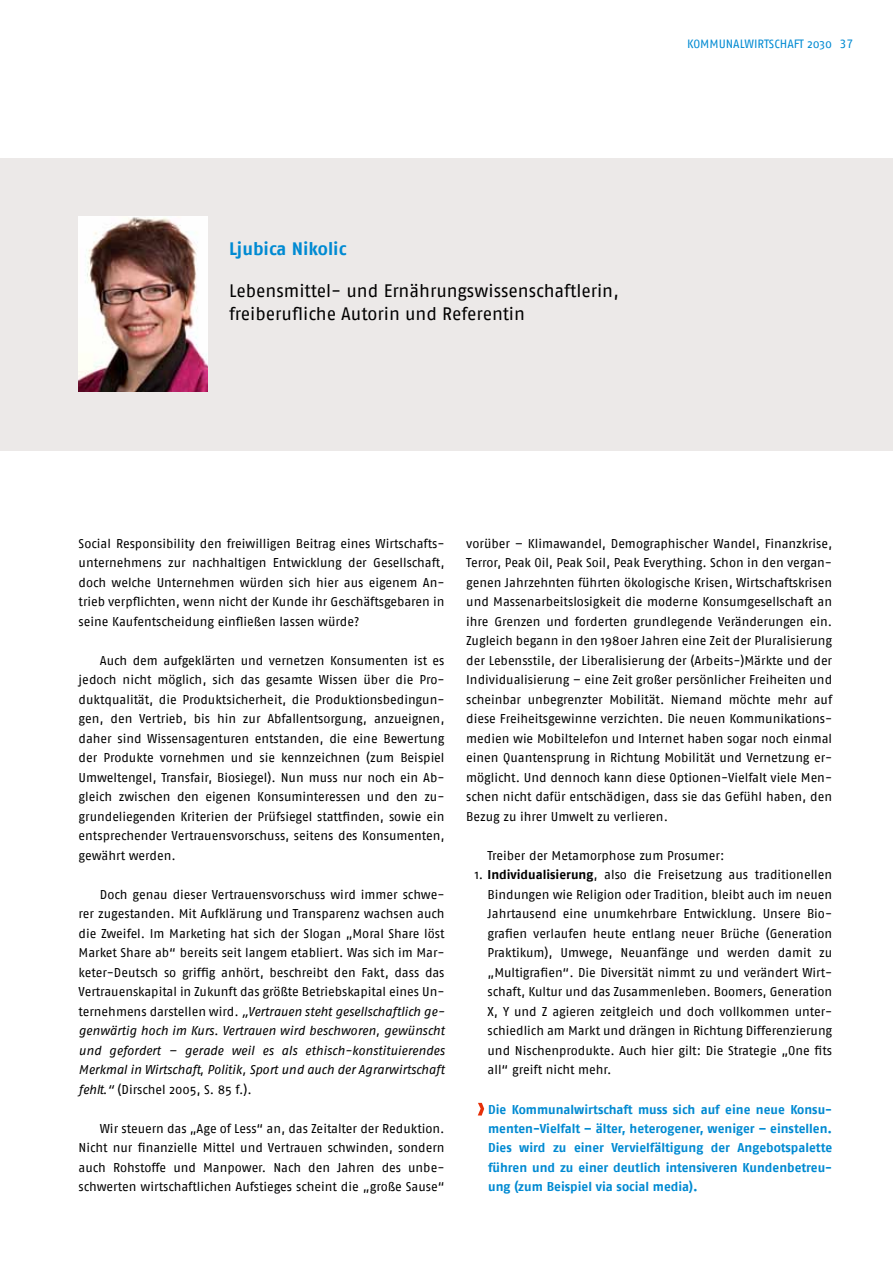
<style>
.page{position:relative;width:893px;height:1263px;background:#fff}
.page>*{position:absolute;margin:0;border:0;box-sizing:border-box;transform-origin:0 0}
.t1{font:18px/22.5px "Fago No";letter-spacing:-.005em;color:#000}
.t2{font:700 18px "Fago No";color:#008ad2}
.t3{font:12.75px/19.5px "Fago No";letter-spacing:-.005em;color:#000;text-align:justify}
.t4{font:700 12.75px/19.5px "Fago No";letter-spacing:-.005em;color:#008ad2;text-align:justify}
.t5{font:italic 12.75px/19.5px "Fago No Regular Lf";letter-spacing:-.01em;color:#000;text-align:justify}
.t6{font:12px "Fago No";color:#008ad2}
.s1{font-family:"Fago No Regular Tf"}
.s2{font-family:"Fago No";font-style:normal}
.s3{font-family:"Fago No Regular Lf";font-style:italic}
.s4{font-weight:700}
</style>
<div class="page">
<div style="left:0;top:158px;width:893px;height:292px;background:#ece9e8"></div>
<svg style="left:478px;top:1103px;width:6px;height:12px"></svg>
<img style="left:78px;top:216px;width:130px;height:176px">
<p class="t6" style="left:687px;top:37px;width:168px">Kommunalwirtschaft 2030 <span class="s1">37</span></p>
<h1 class="t2" style="left:229px;top:239px;width:119px">Ljubica Nikolic</h1>
<h1 class="t1" style="left:229px;top:280px;width:391px">Lebensmittel- und Ernährungswissenschaftlerin, freiberufliche Autorin und Referentin</h1>
<p class="t3" style="left:79px;top:534px;width:367px">Social Responsibility den freiwilligen Beitrag eines Wirtschafts&shy;unternehmens zur nachhaltigen Entwicklung der Gesellschaft, doch welche Unternehmen würden sich hier aus eigenem An&shy;trieb verpflichten, wenn nicht der Kunde ihr Geschäftsgebaren in seine Kaufentscheidung einfließen lassen würde?</p>
<p class="t3" style="left:79px;top:651px;width:367px;text-indent:21px">Auch dem aufgeklärten und vernetzen Konsumenten ist es jedoch nicht möglich, sich das gesamte Wissen über die Pro&shy;duktqualität, die Produktsicherheit, die Produktionsbedingun&shy;gen, den Vertrieb, bis hin zur Abfallentsorgung, anzueignen, daher sind Wissensagenturen entstanden, die eine Bewertung der Produkte vornehmen und sie kennzeichnen (zum Beispiel Umweltengel, Transfair, Biosiegel). Nun muss nur noch ein Ab&shy;gleich zwischen den eigenen Konsuminteressen und den zu&shy;grundeliegenden Kriterien der Prüfsiegel stattfinden, sowie ein entsprechender Vertrauensvorschuss, seitens des Konsumenten, gewährt werden.</p>
<p class="t3" style="left:79px;top:884px;width:368px;text-indent:21px">Doch genau dieser Vertrauensvorschuss wird immer schwe&shy;rer zugestanden. Mit Aufklärung und Transparenz wachsen auch die Zweifel. Im Marketing hat sich der Slogan „Moral Share löst Market Share ab“ bereits seit langem etabliert. Was sich im Mar&shy;keter-Deutsch so griffig anhört, beschreibt den Fakt, dass das Vertrauenskapital in Zukunft das größte Betriebskapital eines Un-</p>
<p class="t5" style="left:79px;top:1001px;width:368px"><span class="s2">ternehmens darstellen wird.</span> „Vertrauen steht gesellschaftlich ge&shy;genwärtig hoch im Kurs. Vertrauen wird beschworen, gewünscht und gefordert – gerade weil es als ethisch-konstituierendes Merkmal in Wirtschaft, Politik, Sport und auch der Agrarwirtschaft</p>
<p class="t3" style="left:79px;top:1079px;width:175px"><span class="s3">fehlt.“</span> (Dirschel 2005, S. 85 f.).</p>
<p class="t3" style="left:79px;top:1118px;width:367px;text-indent:21px">Wir steuern das „Age of Less“ an, das Zeitalter der Reduktion.<br>Nicht nur finanzielle Mittel und Vertrauen schwinden, sondern auch Rohstoffe und Manpower. Nach den Jahren des unbe&shy;schwerten wirtschaftlichen Aufstieges scheint die „große Sause“</p>
<p class="t3" style="left:466px;top:534px;width:368px">vorüber – Klimawandel, Demographischer Wandel, Finanzkrise, Terror, Peak Oil, Peak Soil, Peak Everything. Schon in den vergan&shy;genen Jahrzehnten führten ökologische Krisen, Wirtschaftskrisen und Massenarbeitslosigkeit die moderne Konsumgesellschaft an ihre Grenzen und forderten grundlegende Veränderungen ein.<br>Zugleich begann in den 1980er Jahren eine Zeit der Pluralisierung der Lebensstile, der Liberalisierung der (Arbeits-)Märkte und der Individualisierung – eine Zeit großer persönlicher Freiheiten und scheinbar unbegrenzter Mobilität. Niemand möchte mehr auf diese Freiheitsgewinne verzichten. Die neuen Kommunikations&shy;medien wie Mobiltelefon und Internet haben sogar noch einmal einen Quantensprung in Richtung Mobilität und Vernetzung er&shy;möglicht. Und dennoch kann diese Optionen-Vielfalt viele Men&shy;schen nicht dafür entschädigen, dass sie das Gefühl haben, den Bezug zu ihrer Umwelt zu verlieren.</p>
<p class="t3" style="left:487px;top:845px;width:238px">Treiber der Metamorphose zum Prosumer:</p>
<p class="t3" style="left:487px;top:865px;width:346px;text-indent:-13px">1. <span class="s4">Individualisierung</span>, also die Freisetzung aus traditionellen Bindungen wie Religion oder Tradition, bleibt auch im neuen Jahrtausend eine unumkehrbare Entwicklung. Unsere Bio&shy;grafien verlaufen heute entlang neuer Brüche (Generation Praktikum), Umwege, Neuanfänge und werden damit zu „Multigrafien“. Die Diversität nimmt zu und verändert Wirt&shy;schaft, Kultur und das Zusammenleben. Boomers, Generation X, Y und Z agieren zeitgleich und doch vollkommen unter&shy;schiedlich am Markt und drängen in Richtung Differenzierung und Nischenprodukte. Auch hier gilt: Die Strategie „One fits all“ greift nicht mehr.</p>
<p class="t4" style="left:488px;top:1099px;width:346px">Die Kommunalwirtschaft muss sich auf eine neue Konsu&shy;menten-Vielfalt – älter, heterogener, weniger – einstellen.<br>Dies wird zu einer Vervielfältigung der Angebotspalette führen und zu einer deutlich intensiveren Kundenbetreu&shy;ung (zum Beispiel via social media).</p>
</div>
